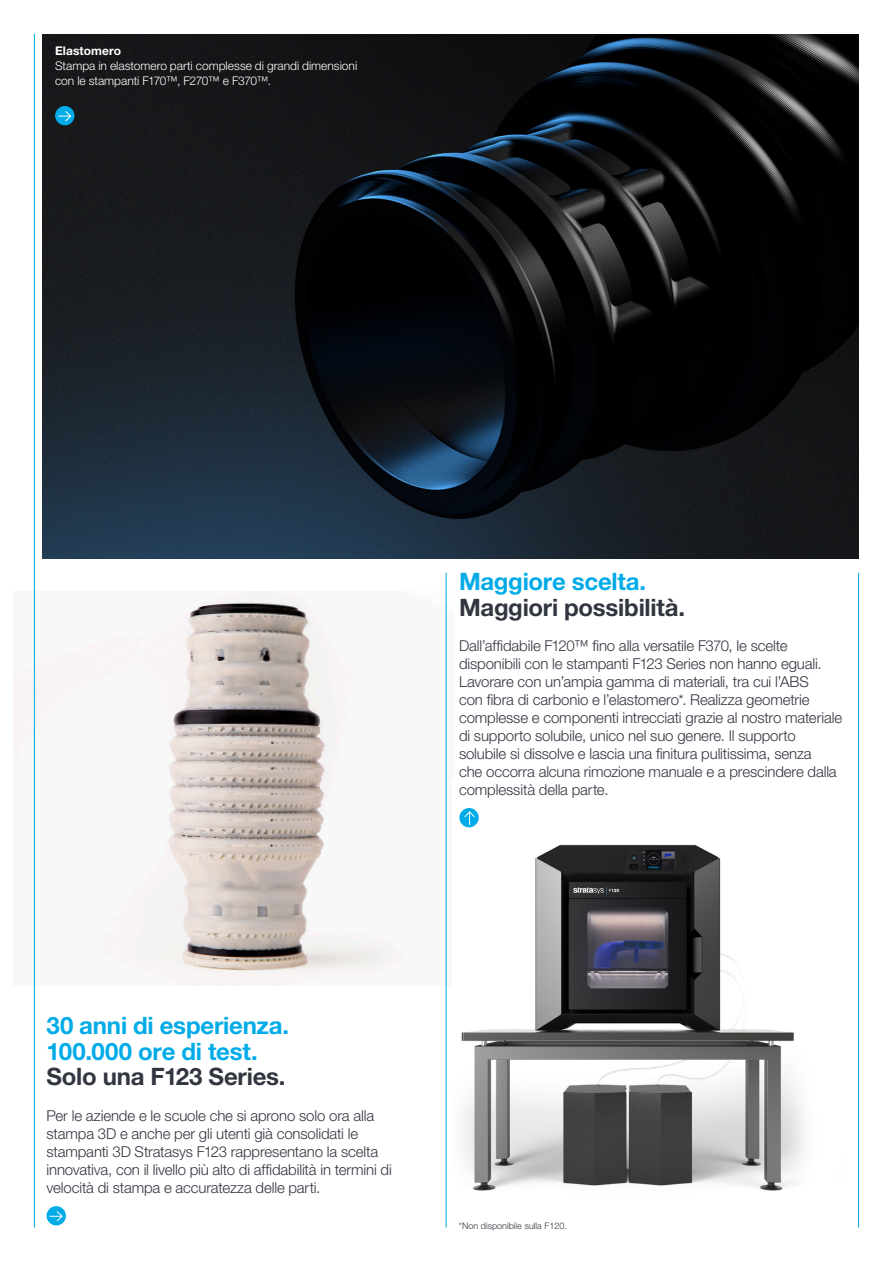
<style>
.page{position:relative;width:893px;height:1263px;background:#fff}
.page>*{position:absolute;margin:0;border:0;box-sizing:border-box;transform-origin:0 0}
.t1{font:700 24px/25.5px "Helvetica Neue LT Std";letter-spacing:-.01em;color:#00abe7}
.t2{font:700 24px "Helvetica Neue LT Std";letter-spacing:-.01em;color:#323640}
.t3{font:300 15px/18px "Helvetica Neue LT Std";letter-spacing:-.01em;color:#323640}
.t4{font:300 12px/15px "Helvetica Neue LT Std";color:#fff}
.t5{font:700 12px "Helvetica Neue LT Std";letter-spacing:.005em;color:#fff}
.t6{font:300 9px "Helvetica Neue LT Std";color:#323640}
</style>
<div class="page">
<img style="left:14px;top:592px;width:432px;height:393px">
<img style="left:42px;top:34px;width:816px;height:524px">
<div style="left:55px;top:106px;width:19px;height:19px;background:#00abe7;border-radius:50%"></div>
<svg style="left:58px;top:111px;width:14px;height:11px"></svg>
<img style="left:459px;top:808px;width:345px;height:383px">
<hr style="left:34px;top:34px;width:1px;height:1193px;background:#00abe7">
<hr style="left:446px;top:573px;width:1px;height:654px;background:#00abe7">
<div style="left:47px;top:1206px;width:19px;height:19px;background:#00abe7;border-radius:50%"></div>
<svg style="left:50px;top:1211px;width:13px;height:11px"></svg>
<div style="left:459px;top:808px;width:20px;height:19px;background:#00abe7;border-radius:50%"></div>
<svg style="left:464px;top:811px;width:11px;height:14px"></svg>
<hr style="left:858px;top:573px;width:1px;height:654px;background:#00abe7">
<p class="t5" style="left:55px;top:44px;width:68px">Elastomero</p>
<p class="t4" style="left:55px;top:58px;width:304px">Stampa in elastomero parti complesse di grandi dimensioni con le stampanti F170™, F270™ e F370™.</p>
<h1 class="t1" style="left:459px;top:568px;width:189px">Maggiore scelta.</h1>
<h1 class="t2" style="left:459px;top:592px;width:228px">Maggiori possibilità.</h1>
<p class="t3" style="left:459px;top:636px;width:385px">Dall’affidabile F120™ fino alla versatile F370, le scelte disponibili con le stampanti F123 Series non hanno eguali.<br>Lavorare con un’ampia gamma di materiali, tra cui l’ABS<br>con fibra di carbonio e l’elastomero*. Realizza geometrie complesse e componenti intrecciati grazie al nostro materiale di supporto solubile, unico nel suo genere. Il supporto solubile si dissolve e lascia una finitura pulitissima, senza<br>che occorra alcuna rimozione manuale e a prescindere dalla complessità della parte.</p>
<h1 class="t1" style="left:47px;top:1013px;width:244px">30 anni di esperienza.<br>100.000 ore di test.</h1>
<h1 class="t2" style="left:47px;top:1062px;width:241px">Solo una F123 Series.</h1>
<p class="t3" style="left:47px;top:1106px;width:347px">Per le aziende e le scuole che si aprono solo ora alla stampa 3D e anche per gli utenti già consolidati le stampanti 3D Stratasys F123 rappresentano la scelta innovativa, con il livello più alto di affidabilità in termini di velocità di stampa e accuratezza delle parti.</p>
<p class="t6" style="left:459px;top:1220px;width:110px">*Non disponibile sulla F120.</p>
</div>
